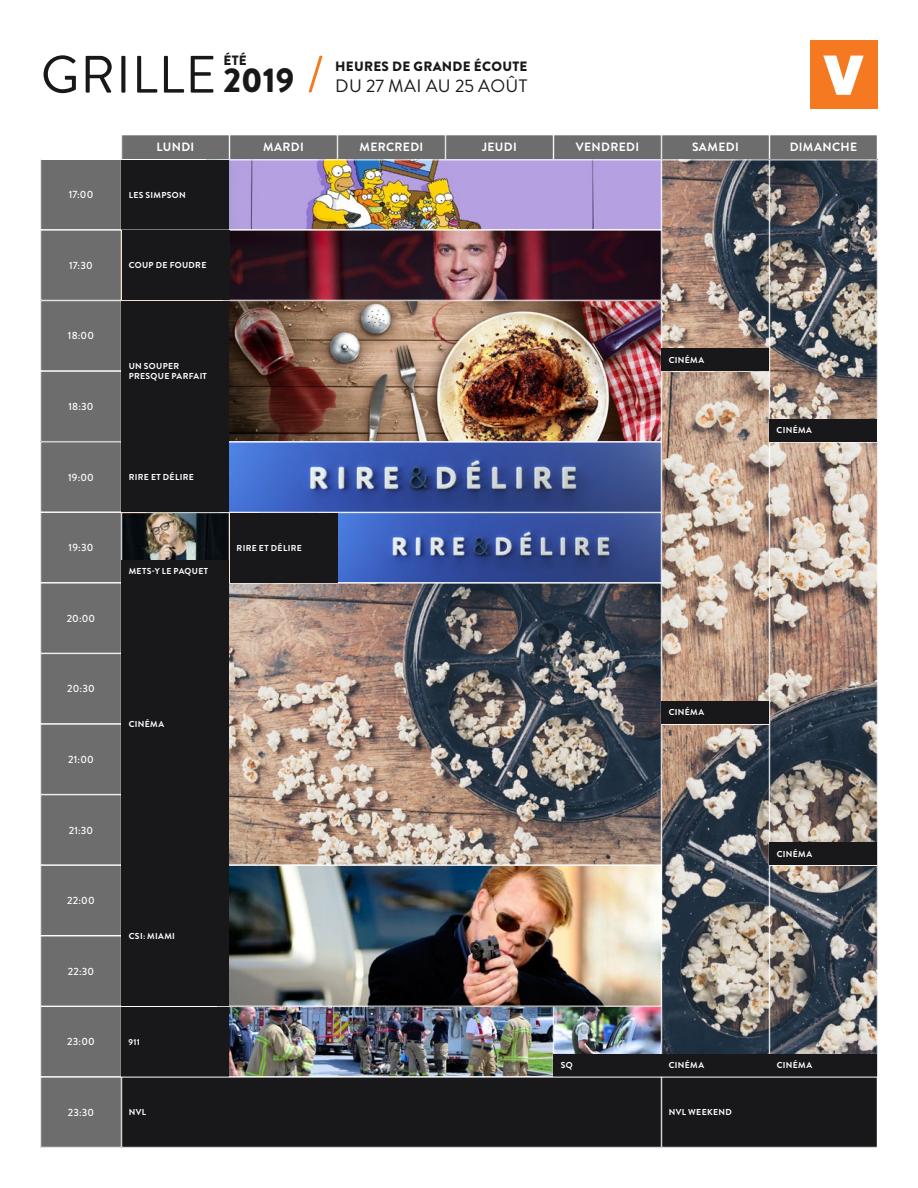
<style>
.page{position:relative;width:918px;height:1188px;background:#fff}
.page>*{position:absolute;margin:0;border:0;box-sizing:border-box;transform-origin:0 0}
.t1{font:52.5px "Brandon Grotesque";letter-spacing:.02em;color:#18181a}
.t2{font:18px "Brandon Grotesque";letter-spacing:.02em;color:#18181a}
.t3{font:900 13.5px "Brandon Grotesque";letter-spacing:.02em;color:#18181a}
.t4{font:700 12px "Brandon Grotesque";letter-spacing:.03em;color:#fff}
.t5{font:500 10.5px "Brandon Grotesque";letter-spacing:.015em;color:#fff}
.t6{font:700 8.7px/9.8px "Brandon Grotesque";letter-spacing:.04em;color:#fff}
.s1{font-weight:900;font-size:34.5px}
</style>
<div class="page">
<svg style="left:309px;top:56px;width:13px;height:36px"></svg>
<div style="left:770px;top:135px;width:107px;height:25px;background:#6d6d6e"></div>
<div style="left:554px;top:135px;width:107px;height:25px;background:#6d6d6e"></div>
<div style="left:554px;top:135px;width:108px;height:25px;border:1px solid #fff"></div>
<div style="left:230px;top:135px;width:107px;height:25px;background:#6d6d6e"></div>
<div style="left:230px;top:135px;width:108px;height:25px;border:1px solid #fff"></div>
<div style="left:662px;top:135px;width:107px;height:25px;background:#6d6d6e"></div>
<div style="left:338px;top:135px;width:107px;height:25px;background:#6d6d6e"></div>
<div style="left:446px;top:135px;width:107px;height:25px;background:#6d6d6e"></div>
<div style="left:446px;top:135px;width:108px;height:25px;border:1px solid #fff"></div>
<div style="left:122px;top:135px;width:107px;height:25px;background:#6d6d6e"></div>
<div style="left:122px;top:135px;width:108px;height:25px;border:1px solid #fff"></div>
<div style="left:41px;top:301px;width:80px;height:70px;background:#6d6d6e"></div>
<div style="left:40px;top:300px;width:82px;height:71px;border:1px solid #fff"></div>
<div style="left:41px;top:160px;width:80px;height:70px;background:#6d6d6e"></div>
<div style="left:40px;top:159px;width:82px;height:71px;border:1px solid #fff"></div>
<div style="left:41px;top:371px;width:80px;height:70px;background:#6d6d6e"></div>
<div style="left:40px;top:371px;width:82px;height:71px;border:1px solid #fff"></div>
<div style="left:41px;top:230px;width:80px;height:70px;background:#6d6d6e"></div>
<div style="left:40px;top:230px;width:82px;height:70px;border:1px solid #fff"></div>
<div style="left:41px;top:795px;width:80px;height:70px;background:#6d6d6e"></div>
<div style="left:40px;top:795px;width:82px;height:70px;border:1px solid #fff"></div>
<div style="left:41px;top:442px;width:80px;height:70px;background:#6d6d6e"></div>
<div style="left:41px;top:865px;width:80px;height:71px;background:#6d6d6e"></div>
<div style="left:40px;top:865px;width:82px;height:71px;border:1px solid #fff"></div>
<div style="left:41px;top:512px;width:80px;height:71px;background:#6d6d6e"></div>
<div style="left:40px;top:512px;width:82px;height:71px;border:1px solid #fff"></div>
<div style="left:41px;top:936px;width:80px;height:70px;background:#6d6d6e"></div>
<div style="left:41px;top:583px;width:80px;height:70px;background:#6d6d6e"></div>
<div style="left:41px;top:1007px;width:80px;height:70px;background:#6d6d6e"></div>
<div style="left:40px;top:1006px;width:82px;height:71px;border:1px solid #fff"></div>
<div style="left:41px;top:654px;width:80px;height:70px;background:#6d6d6e"></div>
<div style="left:40px;top:653px;width:82px;height:71px;border:1px solid #fff"></div>
<div style="left:41px;top:1077px;width:80px;height:70px;background:#6d6d6e"></div>
<div style="left:40px;top:1077px;width:82px;height:71px;border:1px solid #fff"></div>
<div style="left:41px;top:724px;width:80px;height:70px;background:#6d6d6e"></div>
<div style="left:40px;top:724px;width:82px;height:71px;border:1px solid #fff"></div>
<div style="left:810px;top:40px;width:67px;height:69px;background:#f47920"></div>
<svg style="left:823px;top:56px;width:41px;height:39px"></svg>
<img style="left:124px;top:514px;width:104px;height:46px">
<div style="left:122px;top:512px;width:108px;height:71px;border:1px solid #fff"></div>
<img style="left:556px;top:1008px;width:104px;height:46px">
<div style="left:554px;top:1006px;width:108px;height:71px;border:1px solid #fff"></div>
<img style="left:664px;top:726px;width:104px;height:328px">
<div style="left:662px;top:724px;width:108px;height:353px;border:1px solid #fff"></div>
<img style="left:772px;top:444px;width:104px;height:398px">
<div style="left:770px;top:442px;width:108px;height:423px;border:1px solid #fff"></div>
<img style="left:772px;top:867px;width:104px;height:187px">
<div style="left:770px;top:865px;width:108px;height:212px;border:1px solid #fff"></div>
<svg style="left:664px;top:373px;width:104px;height:328px;background:#c0a694"></svg>
<div style="left:662px;top:371px;width:108px;height:353px;border:1px solid #fff"></div>
<img style="left:664px;top:162px;width:104px;height:186px">
<div style="left:662px;top:160px;width:108px;height:211px;border:1px solid #fff"></div>
<img style="left:772px;top:162px;width:104px;height:257px">
<div style="left:770px;top:160px;width:108px;height:282px;border:1px solid #fff"></div>
<img style="left:229px;top:302px;width:431px;height:138px">
<div style="left:122px;top:300px;width:540px;height:142px;border:1px solid #fff"></div>
<img style="left:229px;top:585px;width:431px;height:278px">
<img style="left:229px;top:1008px;width:323px;height:67px">
<div style="left:122px;top:1006px;width:432px;height:71px;border:1px solid #fff"></div>
<img style="left:229px;top:444px;width:431px;height:66px">
<img style="left:229px;top:867px;width:431px;height:137px">
<div style="left:122px;top:865px;width:540px;height:141px;border:1px solid #fff"></div>
<img style="left:337px;top:514px;width:323px;height:67px">
<div style="left:230px;top:512px;width:432px;height:71px;border:1px solid #fff"></div>
<img style="left:229px;top:162px;width:431px;height:66px">
<div style="left:122px;top:160px;width:540px;height:70px;border:1px solid #fff"></div>
<div style="left:122px;top:560px;width:107px;height:23px;background:#18181a"></div>
<div style="left:554px;top:1054px;width:107px;height:23px;background:#18181a"></div>
<div style="left:662px;top:1054px;width:107px;height:22px;background:#18181a"></div>
<div style="left:770px;top:842px;width:107px;height:23px;background:#18181a"></div>
<div style="left:770px;top:1054px;width:107px;height:23px;background:#18181a"></div>
<div style="left:662px;top:701px;width:107px;height:23px;background:#18181a"></div>
<div style="left:662px;top:348px;width:107px;height:23px;background:#18181a"></div>
<div style="left:770px;top:419px;width:107px;height:23px;background:#18181a"></div>
<div style="left:122px;top:301px;width:107px;height:141px;background:#18181a"></div>
<div style="left:122px;top:583px;width:107px;height:282px;background:#18181a"></div>
<div style="left:122px;top:1007px;width:107px;height:70px;background:#18181a"></div>
<div style="left:122px;top:442px;width:107px;height:70px;background:#18181a"></div>
<div style="left:122px;top:866px;width:107px;height:140px;background:#18181a"></div>
<div style="left:122px;top:160px;width:107px;height:70px;background:#18181a"></div>
<div style="left:122px;top:1077px;width:539px;height:70px;background:#18181a"></div>
<div style="left:122px;top:1077px;width:540px;height:71px;border:1px solid #fff"></div>
<div style="left:662px;top:1077px;width:215px;height:70px;background:#18181a"></div>
<div style="left:662px;top:1077px;width:216px;height:71px;border:1px solid #fff"></div>
<div style="left:230px;top:513px;width:107px;height:70px;background:#18181a"></div>
<svg style="left:229px;top:232px;width:431px;height:66px;background:#45212c"></svg>
<div style="left:122px;top:230px;width:107px;height:70px;background:#18181a"></div>
<h1 class="t1" style="left:41px;top:38px;width:177px">GRILLE</h1>
<h3 class="t3" style="left:224px;top:51px;width:25px">ÉTÉ</h3>
<h3 class="t3" style="left:335px;top:57px;width:194px">HEURES DE GRANDE ÉCOUTE</h3>
<h2 class="t2" style="left:224px;top:74px;width:305px"><span class="s1">2019</span> DU 27 MAI AU 25 AOÛT</h2>
<p class="t5" style="left:69px;top:187px;width:26px">17:00</p>
<p class="t5" style="left:69px;top:258px;width:25px">17:30</p>
<p class="t5" style="left:68px;top:329px;width:28px">18:00</p>
<p class="t5" style="left:68px;top:399px;width:27px">18:30</p>
<p class="t5" style="left:68px;top:470px;width:27px">19:00</p>
<p class="t5" style="left:69px;top:540px;width:26px">19:30</p>
<p class="t5" style="left:67px;top:611px;width:30px">20:00</p>
<p class="t5" style="left:67px;top:682px;width:29px">20:30</p>
<p class="t5" style="left:68px;top:752px;width:27px">21:00</p>
<p class="t5" style="left:69px;top:823px;width:26px">21:30</p>
<p class="t5" style="left:67px;top:893px;width:29px">22:00</p>
<p class="t5" style="left:68px;top:964px;width:28px">22:30</p>
<p class="t5" style="left:67px;top:1034px;width:29px">23:00</p>
<p class="t5" style="left:68px;top:1105px;width:28px">23:30</p>
<h3 class="t4" style="left:157px;top:139px;width:39px">LUNDI</h3>
<h3 class="t4" style="left:263px;top:139px;width:42px">MARDI</h3>
<h3 class="t4" style="left:360px;top:139px;width:65px">MERCREDI</h3>
<h3 class="t4" style="left:482px;top:139px;width:36px">JEUDI</h3>
<h3 class="t4" style="left:576px;top:139px;width:65px">VENDREDI</h3>
<h3 class="t4" style="left:692px;top:139px;width:48px">SAMEDI</h3>
<h3 class="t4" style="left:790px;top:139px;width:69px">DIMANCHE</h3>
<p class="t6" style="left:129px;top:190px;width:59px">LES SIMPSON</p>
<p class="t6" style="left:129px;top:260px;width:79px">COUP DE FOUDRE</p>
<p class="t6" style="left:129px;top:362px;width:80px">UN SOUPER<br>PRESQUE PARFAIT</p>
<p class="t6" style="left:129px;top:472px;width:67px">RIRE ET DÉLIRE</p>
<p class="t6" style="left:129px;top:566px;width:81px">METS-Y LE PAQUET</p>
<p class="t6" style="left:237px;top:543px;width:67px">RIRE ET DÉLIRE</p>
<p class="t6" style="left:669px;top:355px;width:37px">CINÉMA</p>
<p class="t6" style="left:777px;top:425px;width:37px">CINÉMA</p>
<p class="t6" style="left:129px;top:719px;width:37px">CINÉMA</p>
<p class="t6" style="left:669px;top:708px;width:37px">CINÉMA</p>
<p class="t6" style="left:129px;top:931px;width:48px">CSI: MIAMI</p>
<p class="t6" style="left:129px;top:1037px;width:13px">911</p>
<p class="t6" style="left:561px;top:1060px;width:13px">SQ</p>
<p class="t6" style="left:669px;top:1060px;width:37px">CINÉMA</p>
<p class="t6" style="left:129px;top:1107px;width:19px">NVL</p>
<p class="t6" style="left:669px;top:1107px;width:65px">NVL WEEKEND</p>
<p class="t6" style="left:777px;top:849px;width:37px">CINÉMA</p>
<p class="t6" style="left:777px;top:1060px;width:37px">CINÉMA</p>
</div>
